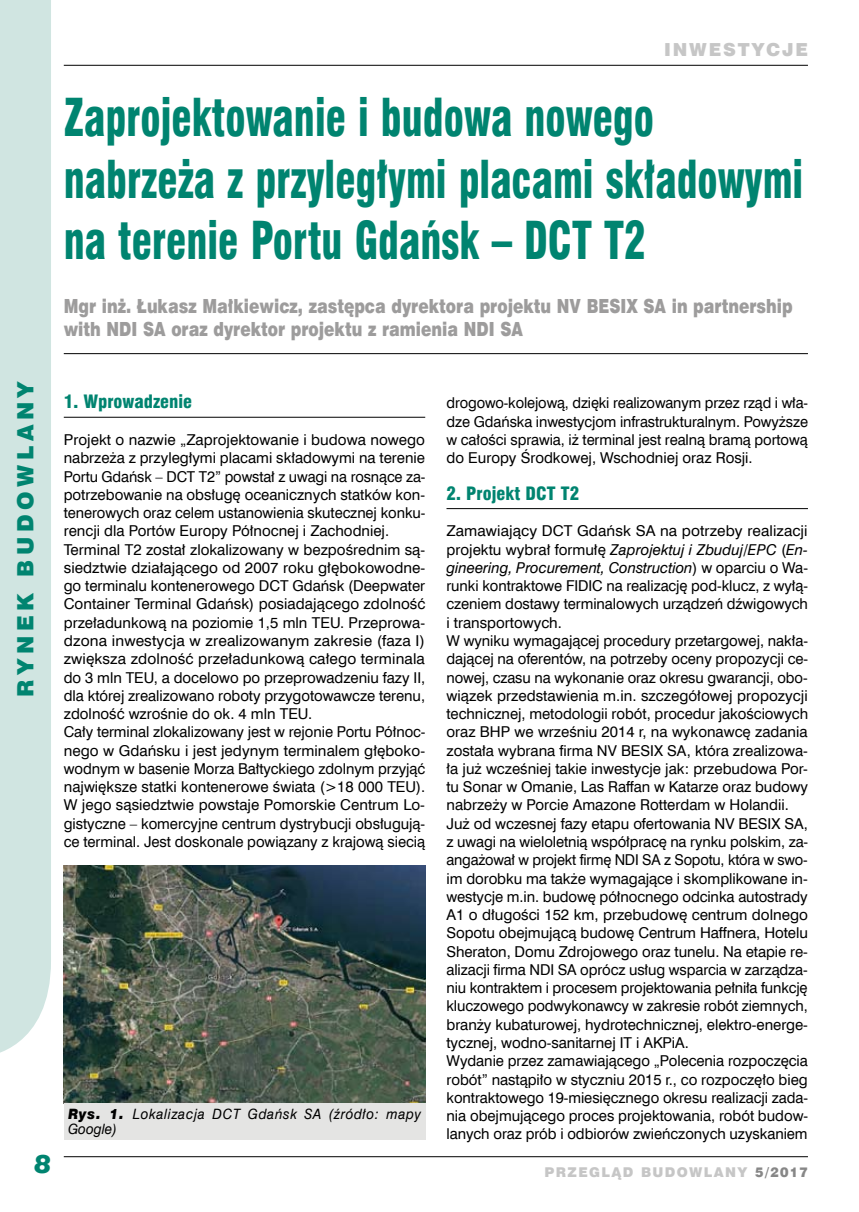
<style>
.page{position:relative;width:859px;height:1212px;background:#fff}
.page>*{position:absolute;margin:0;border:0;box-sizing:border-box;transform-origin:0 0}
.t1{font:51px/61.5px "Swis 721 Blk Cn EU";color:#008470;scale:.8 1}
.t2{font:italic 25.5px "Swis 721 Blk EU";color:#008470}
.t3{font:22.5px "Swis 721 Blk EU";color:#008470}
.t4{font:19.5px/23.5px "Swis 721 Blk EU";color:#9d9c9c;scale:.8 1}
.t5{font:18px "Swis 721 Blk Cn EU";color:#008470}
.t6{font:18px "Swis 721 Blk EU";letter-spacing:.1em;color:#c6c6c6}
.t7{font:15px/18.3px "Swis 721 EU Normal";letter-spacing:-.005em;color:#000}
.t8{font:15px/18.3px "Swis 721 EU Italic";color:#000}
.t9{font:14.25px/15.8px "Swis 721 EU Italic";letter-spacing:.045em;color:#000;scale:.95 1}
.t10{font:13.5px "Swis 721 Blk EU";letter-spacing:.1em;color:#c6c6c6}
.s1{font-family:"Swis 721 Blk EU";font-style:italic}
.s2{font-family:"Swis 721 EU Normal"}
.s3{color:#878787}
</style>
<div class="page">
<div style="left:0;top:0;width:51px;height:1053px;background:#d0e5e1"></div>
<hr style="left:64px;top:1156px;width:744px;height:1px;background:#000">
<hr style="left:64px;top:65px;width:744px;height:1px;background:#000">
<hr style="left:64px;top:353px;width:744px;height:1px;background:#000">
<hr style="left:64px;top:417px;width:361px;height:1px;background:#000">
<hr style="left:446px;top:508px;width:362px;height:1px;background:#000">
<img style="left:64px;top:865px;width:361px;height:238px">
<div style="left:64px;top:1103px;width:361px;height:37px;background:#e4e4e3"></div>
<p class="t6" style="left:664px;top:38px;width:26px">INWE</p>
<p class="t6" style="left:723px;top:38px;width:84px">STYCJE</p>
<h1 class="t1" style="left:64px;top:90px;width:926px">Zaprojektowanie i budowa nowego nabrzeża z przyległymi placami składowymi na terenie Portu Gdańsk – DCT T2</h1>
<h3 class="t4" style="left:64px;top:296px;width:912px">Mgr inż. Łukasz Małkiewicz, zastępca dyrektora projektu NV BESIX SA in partnership with ND I SA oraz dyrektor projektu z ramienia ND I SA</h3>
<h3 class="t3" style="left:11px;top:697px;width:316px;rotate:-90deg">RYNEK BUDOWLANY</h3>
<p class="t5" style="left:64px;top:391px;width:130px">1. Wprowadzenie</p>
<p class="t7" style="left:64px;top:431px;width:363px">Projekt o nazwie „Zaprojektowanie i budowa nowego nabrzeża z przyległymi placami składowymi na terenie Portu Gdańsk – DCT T2” powstał z uwagi na rosnące za&shy;potrzebowanie na obsługę oceanicznych statków kon&shy;tenerowych oraz celem ustanowienia skutecznej konku&shy;rencji dla Portów Europy Północnej i Zachodniej.<br>Terminal T2 został zlokalizowany w bezpośrednim są&shy;siedztwie działającego od 2007 roku głębokowodne&shy;go terminalu kontenerowego DCT Gdańsk (Deepwater Container Terminal Gdańsk) posiadającego zdolność przeładunkową na poziomie 1,5 mln TEU. Przeprowa&shy;dzona inwestycja w zrealizowanym zakresie (faza I) zwiększa zdolność przeładunkową całego terminala do 3 mln TEU, a docelowo po przeprowadzeniu fazy II, dla której zrealizowano roboty przygotowawcze terenu, zdolność wzrośnie do ok. 4 mln TEU.<br>Cały terminal zlokalizowany jest w rejonie Portu Północ&shy;nego w Gdańsku i jest jedynym terminalem głęboko&shy;wodnym w basenie Morza Bałtyckiego zdolnym przyjąć największe statki kontenerowe świata (&gt;18 000 TEU).<br>W jego sąsiedztwie powstaje Pomorskie Centrum Lo&shy;gistyczne – komercyjne centrum dystrybucji obsługują&shy;ce terminal. Jest doskonale powiązany z krajową siecią</p>
<h2 class="t2" style="left:34px;top:1147px;width:18px">8</h2>
<p class="t9" style="left:68px;top:1106px;width:373px"><span class="s1">Rys. 1.</span> Lokalizacja DCT Gdańsk SA (źródło: mapy<br>Google)</p>
<p class="t7" style="left:446px;top:394px;width:363px;text-align:justify">drogowo-kolejową, dzięki realizowanym przez rząd i wła&shy;dze Gdańska inwestycjom infrastrukturalnym. Powyższe w całości sprawia, iż terminal jest realną bramą portową do Europy Środkowej, Wschodniej oraz Rosji.</p>
<p class="t5" style="left:446px;top:482px;width:134px">2. Projekt DCT T2</p>
<p class="t7" style="left:446px;top:522px;width:363px">Zamawiający DCT Gdańsk SA na potrzeby realizacji</p>
<p class="t8" style="left:446px;top:541px;width:363px"><span class="s2">projektu wybrał formułę</span> Zaprojektuj i Zbuduj/EPC <span class="s2">(</span>En&shy;gineering, Procurement, Construction<span class="s2">) w oparciu o Wa-</span></p>
<p class="t7" style="left:446px;top:577px;width:363px">runki kontraktowe FIDIC na realizację pod-klucz, z wyłą&shy;czeniem dostawy terminalowych urządzeń dźwigowych i transportowych.<br>W wyniku wymagającej procedury przetargowej, nakła&shy;dającej na oferentów, na potrzeby oceny propozycji ce&shy;nowej, czasu na wykonanie oraz okresu gwarancji, obo&shy;wiązek przedstawienia m.in. szczegółowej propozycji technicznej, metodologii robót, procedur jakościowych oraz BHP we wrześniu 2014 r, na wykonawcę zadania została wybrana firma NV BESIX SA, która zrealizowa&shy;ła już wcześniej takie inwestycje jak: przebudowa Por&shy;tu Sonar w Omanie, Las Raffan w Katarze oraz budowy nabrzeży w Porcie Amazone Rotterdam w Holandii.<br>Już od wczesnej fazy etapu ofertowania NV BESIX SA, z uwagi na wieloletnią współpracę na rynku polskim, za&shy;angażował w projekt firmę NDI SA z Sopotu, która w swo&shy;im dorobku ma także wymagające i skomplikowane in&shy;westycje m.in. budowę północnego odcinka autostrady A1 o długości 152 km, przebudowę centrum dolnego Sopotu obejmującą budowę Centrum Haffnera, Hotelu Sheraton, Domu Zdrojowego oraz tunelu. Na etapie re&shy;alizacji firma NDI SA oprócz usług wsparcia w zarządza&shy;niu kontraktem i procesem projektowania pełniła funkcję kluczowego podwykonawcy w zakresie robót ziemnych, branży kubaturowej, hydrotechnicznej, elektro-energe&shy;tycznej, wodno-sanitarnej IT i AKPiA.<br>Wydanie przez zamawiającego „Polecenia rozpoczęcia robót” nastąpiło w styczniu 2015 r., co rozpoczęło bieg kontraktowego 19-miesięcznego okresu realizacji zada&shy;nia obejmującego proces projektowania, robót budow&shy;lanych oraz prób i odbiorów zwieńczonych uzyskaniem</p>
<p class="t10" style="left:545px;top:1163px;width:265px">PRzeglĄd budowlany <span class="s3">5/2017</span></p>
</div>
